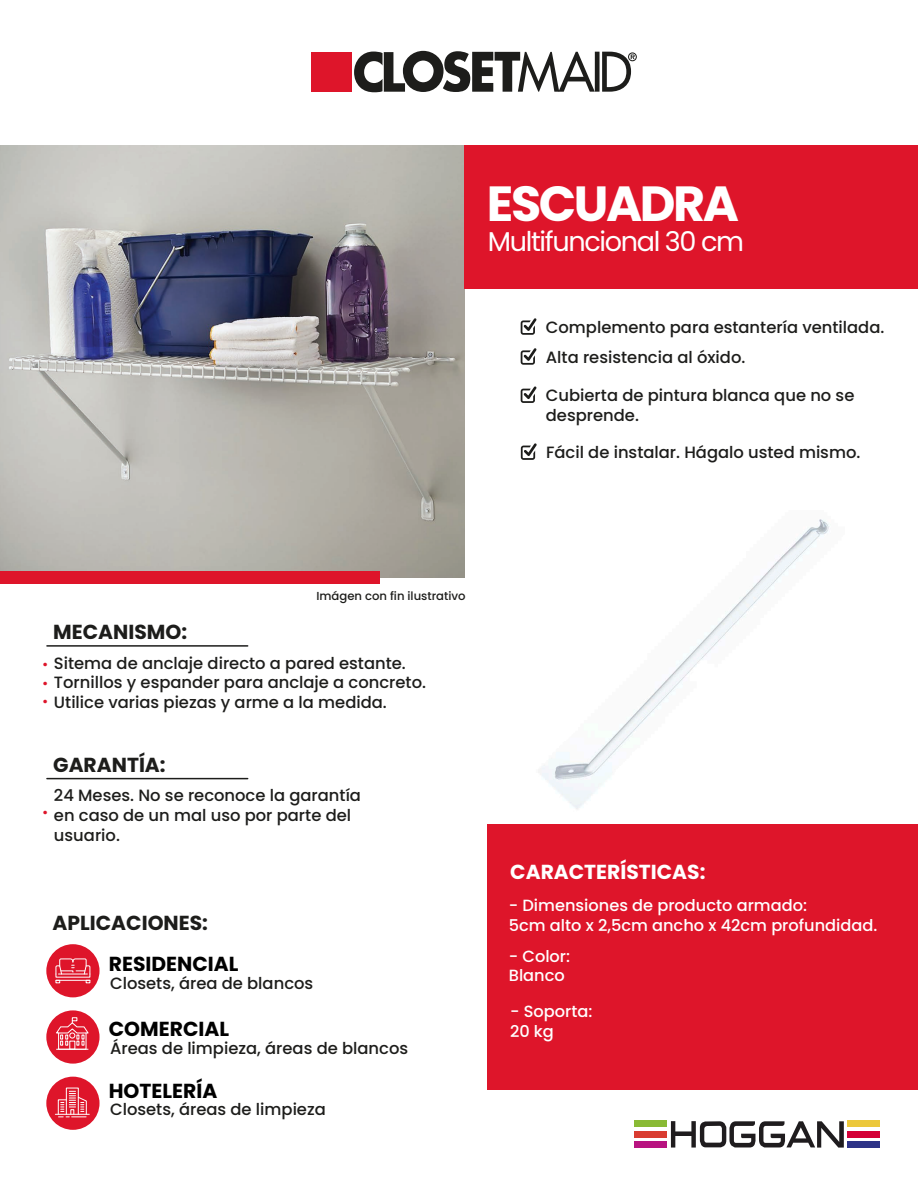
<style>
.page{position:relative;width:918px;height:1188px;background:#fff}
.page>*{position:absolute;margin:0;border:0;box-sizing:border-box;transform-origin:0 0}
.t1{font:700 49.35px "Poppins";letter-spacing:-.05em;color:#fff}
.t2{font:27.15px "Poppins";letter-spacing:-.05em;color:#fff}
.t3{font:700 20.25px "Poppins";color:#1d1d1b}
.t4{font:700 20.25px "Poppins";color:#000}
.t5{font:700 20.25px "Poppins";color:#fff}
.t6{font:500 16.35px/19.6px "Poppins";color:#1d1d1b}
.t7{font:500 16.2px/19.5px "Poppins";color:#fff}
.t8{font:500 13.5px/19.5px "Poppins";color:#de152a}
.t9{font:500 11.55px "Poppins";color:#1d1d1b}
</style>
<div class="page">
<img style="left:0;top:146px;width:465px;height:432px">
<img style="left:541px;top:519px;width:289px;height:290px">
<div style="left:488px;top:824px;width:430px;height:266px;background:#de152a"></div>
<div style="left:46px;top:944px;width:54px;height:53px;background:#de152a;border-radius:50%"></div>
<svg style="left:55px;top:958px;width:36px;height:25px"></svg>
<div style="left:46px;top:1077px;width:54px;height:53px;background:#de152a;border-radius:50%"></div>
<div style="left:46px;top:1010px;width:54px;height:54px;background:#de152a;border-radius:50%"></div>
<div style="left:66px;top:1088px;width:13px;height:27px;border:1px solid #fff"></div>
<hr style="left:55px;top:1114px;width:34px;height:1px;background:#fff">
<svg style="left:58px;top:1091px;width:29px;height:27px"></svg>
<div style="left:311px;top:52px;width:40px;height:40px;background:#de152a"></div>
<div style="left:595px;top:52px;width:5px;height:40px;background:#1d1d1b"></div>
<svg style="left:602px;top:52px;width:35px;height:40px"></svg>
<svg style="left:354px;top:51px;width:241px;height:41px"></svg>
<div style="left:0;top:572px;width:380px;height:12px;background:#de152a"></div>
<div style="left:465px;top:146px;width:453px;height:143px;background:#de152a"></div>
<hr style="left:47px;top:645px;width:201px;height:2px;background:#1d1d1b">
<hr style="left:47px;top:778px;width:201px;height:1px;background:#1d1d1b">
<hr style="left:57px;top:1049px;width:31px;height:1px;background:#fff">
<div style="left:69px;top:1041px;width:6px;height:9px;border:1px solid #fff"></div>
<svg style="left:55px;top:1017px;width:34px;height:28px"></svg>
<div style="left:848px;top:1121px;width:32px;height:6px;background:#ecc83b"></div>
<div style="left:848px;top:1141px;width:32px;height:6px;background:#2d3387"></div>
<div style="left:848px;top:1131px;width:32px;height:6px;background:#d40037"></div>
<div style="left:634px;top:1121px;width:33px;height:6px;background:#89ba35"></div>
<div style="left:634px;top:1141px;width:33px;height:6px;background:#b81380"></div>
<div style="left:634px;top:1131px;width:33px;height:6px;background:#d93c31"></div>
<svg style="left:671px;top:1121px;width:173px;height:27px"></svg>
<svg style="left:521px;top:318px;width:16px;height:17px"></svg>
<svg style="left:521px;top:443px;width:16px;height:17px"></svg>
<svg style="left:521px;top:348px;width:16px;height:17px"></svg>
<svg style="left:521px;top:386px;width:16px;height:17px"></svg>
<h1 class="t1" style="left:487px;top:175px;width:254px">ESCUADRA</h1>
<h2 class="t2" style="left:488px;top:226px;width:258px">Multifuncional 30 cm</h2>
<p class="t6" style="left:546px;top:318px;width:340px">Complemento para estantería ventilada.</p>
<p class="t6" style="left:546px;top:348px;width:201px">Alta resistencia al óxido.</p>
<p class="t6" style="left:546px;top:386px;width:310px">Cubierta de pintura blanca que no se desprende.</p>
<p class="t6" style="left:546px;top:443px;width:316px">Fácil de instalar. Hágalo usted mismo.</p>
<p class="t3" style="left:53px;top:621px;width:135px">MECANISMO:</p>
<p class="t9" style="left:316px;top:589px;width:151px">Imágen con fin ilustrativo</p>
<p class="t6" style="left:54px;top:653px;width:374px">Sitema de anclaje directo a pared estante.<br>Tornillos y espander para anclaje a concreto.<br>Utilice varias piezas y arme a la medida.</p>
<p class="t8" style="left:42px;top:654px;width:8px">• •</p>
<p class="t8" style="left:42px;top:692px;width:8px">•</p>
<p class="t3" style="left:53px;top:753px;width:114px">GARANTÍA:</p>
<p class="t6" style="left:54px;top:786px;width:309px">24 Meses. No se reconoce la garantía en caso de un mal uso por parte del usuario.</p>
<p class="t8" style="left:42px;top:802px;width:8px">•</p>
<p class="t3" style="left:53px;top:911px;width:157px">APLICACIONES:</p>
<p class="t4" style="left:109px;top:952px;width:131px">RESIDENCIAL</p>
<p class="t6" style="left:110px;top:973px;width:205px">Closets, área de blancos</p>
<p class="t4" style="left:109px;top:1018px;width:122px">COMERCIAL</p>
<p class="t6" style="left:110px;top:1038px;width:300px">Áreas de limpieza, áreas de blancos</p>
<p class="t4" style="left:109px;top:1079px;width:110px">HOTELERÍA</p>
<p class="t6" style="left:110px;top:1100px;width:217px">Closets, áreas de limpieza</p>
<p class="t5" style="left:510px;top:860px;width:197px">CARACTERÍSTICAS:</p>
<p class="t7" style="left:509px;top:896px;width:370px">- Dimensiones de producto armado:<br>5cm alto x 2,5cm ancho x 42cm profundidad.</p>
<p class="t7" style="left:509px;top:946px;width:63px">- Color:<br>Blanco</p>
<p class="t7" style="left:510px;top:1002px;width:84px">- Soporta:<br>20 kg</p>
</div>
